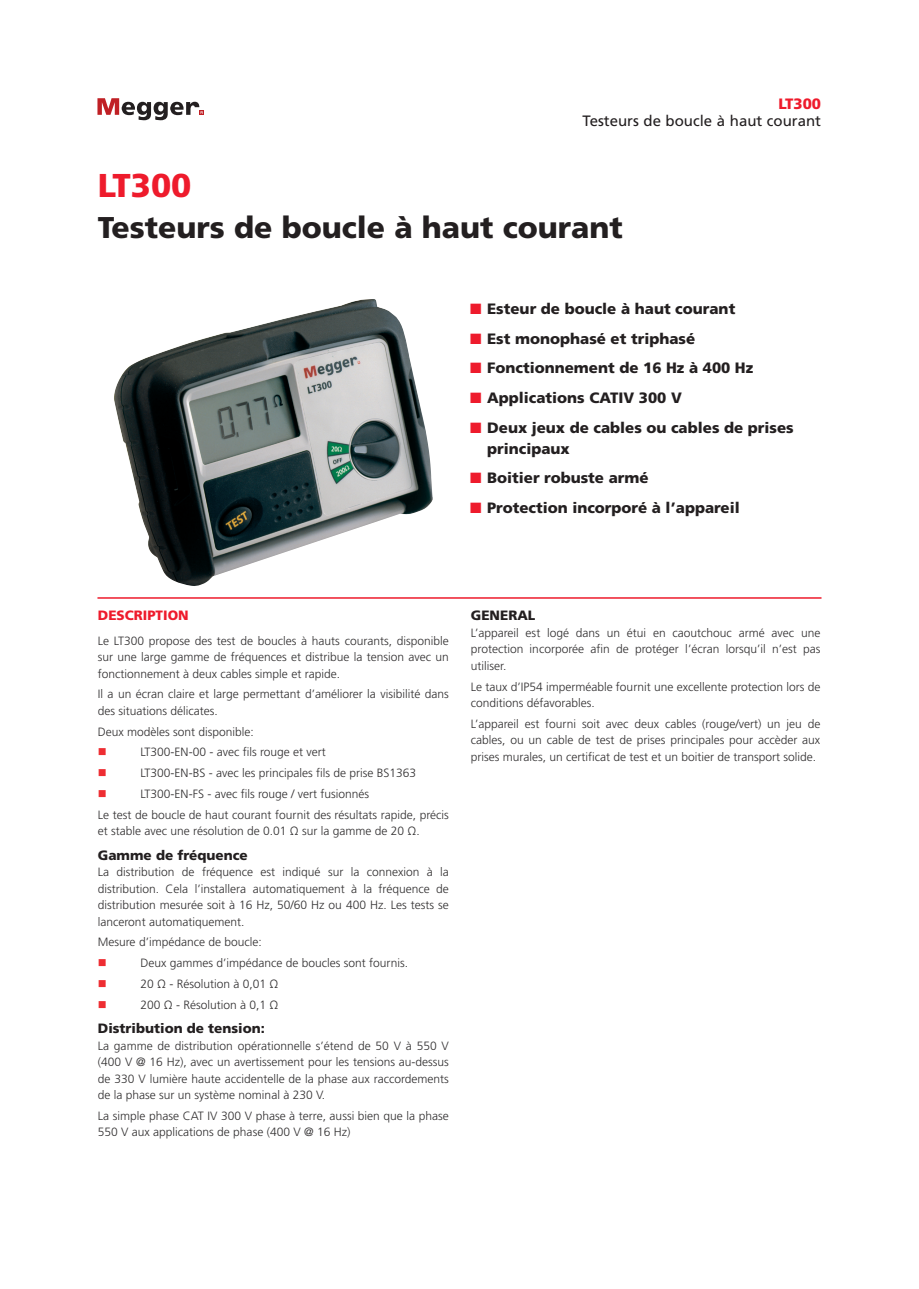
<style>
.page{position:relative;width:919px;height:1289px;background:#fff}
.page>*{position:absolute;margin:0;border:0;box-sizing:border-box;transform-origin:0 0}
.t1{font:900 33px "Frutiger LT Pro";color:#ee1b2c}
.t2{font:900 30px "Frutiger LT Pro";color:#231f20}
.t3{font:900 15px/21px "Frutiger LT Pro";color:#231f20}
.t4{font:15px "Frutiger LT Pro";color:#231f20}
.t5{font:900 15px "Frutiger LT Pro";color:#ee1b2c}
.t6{font:900 13.5px "Frutiger LT Pro";color:#231f20}
.t7{font:900 13.5px "Frutiger LT Pro";color:#ee1b2c}
.Body{font:300 12px/16.5px "Frutiger LT Pro";color:#312f30;text-align:justify}
.t8{font:12px "Wingdings";color:#ee2d32}
.s1{color:#ee1b2c}
</style>
<div class="page">
<hr style="left:97px;top:597px;width:724px;height:1px;background:#ee1b2c">
<svg style="left:97px;top:98px;width:107px;height:22px"></svg>
<img style="left:114px;top:299px;width:319px;height:287px">
<p class="t5" style="left:778px;top:95px;width:44px">LT300</p>
<p class="t4" style="left:582px;top:112px;width:240px">Testeurs de boucle à haut courant</p>
<h1 class="t1" style="left:98px;top:166px;width:95px">LT300</h1>
<h2 class="t2" style="left:98px;top:209px;width:526px">Testeurs de boucle à haut courant</h2>
<p class="t3" style="left:470px;top:299px;width:267px"><span class="s1">■</span> Esteur de boucle à haut courant</p>
<p class="t3" style="left:470px;top:328px;width:227px"><span class="s1">■</span> Est monophasé et triphasé</p>
<p class="t3" style="left:470px;top:358px;width:285px"><span class="s1">■</span> Fonctionnement de 16 Hz à 400 Hz</p>
<p class="t3" style="left:470px;top:387px;width:213px"><span class="s1">■</span> Applications CATIV 300 V</p>
<p class="t3" style="left:487px;top:417px;width:308px;text-indent:-17px"><span class="s1">■</span> Deux jeux de cables ou cables de prises principaux</p>
<p class="t3" style="left:470px;top:467px;width:180px"><span class="s1">■</span> Boitier robuste armé</p>
<p class="t3" style="left:470px;top:497px;width:271px"><span class="s1">■</span> Protection incorporé à l’appareil</p>
<h5 class="t7" style="left:98px;top:606px;width:92px">DESCRIPTION</h5>
<p class="Body" style="left:98px;top:632px;width:352px">Le LT300 propose des test de boucles à hauts courants, disponible sur une large gamme de fréquences et distribue la tension avec un fonctionnement à deux cables simple et rapide.</p>
<p class="Body" style="left:98px;top:686px;width:352px">Il a un écran claire et large permettant d’améliorer la visibilité dans des situations délicates.</p>
<p class="Body" style="left:98px;top:723px;width:158px">Deux modèles sont disponible:</p>
<p class="t8" style="left:98px;top:745px;width:10px">■</p>
<p class="Body" style="left:140px;top:744px;width:187px">LT300-EN-00 - avec fils rouge et vert</p>
<p class="t8" style="left:98px;top:766px;width:10px">■</p>
<p class="Body" style="left:140px;top:764px;width:277px">LT300-EN-BS - avec les principales fils de prise BS1363</p>
<p class="t8" style="left:98px;top:787px;width:10px">■</p>
<p class="Body" style="left:140px;top:785px;width:230px">LT300-EN-FS - avec fils rouge / vert fusionnés</p>
<p class="Body" style="left:98px;top:806px;width:352px">Le test de boucle de haut courant fournit des résultats rapide, précis et stable avec une résolution de 0.01 Ω sur la gamme de 20 Ω.</p>
<h6 class="t6" style="left:98px;top:846px;width:151px">Gamme de fréquence</h6>
<p class="Body" style="left:98px;top:863px;width:352px">La distribution de fréquence est indiqué sur la connexion à la distribution. Cela l’installera automatiquement à la fréquence de distribution mesurée soit à 16 Hz, 50/60 Hz ou 400 Hz. Les tests se lanceront automatiquement.</p>
<p class="Body" style="left:98px;top:934px;width:165px">Mesure d’impédance de boucle:</p>
<p class="t8" style="left:98px;top:956px;width:10px">■</p>
<p class="Body" style="left:140px;top:954px;width:269px">Deux gammes d’impédance de boucles sont fournis.</p>
<p class="t8" style="left:98px;top:977px;width:10px">■</p>
<p class="Body" style="left:140px;top:975px;width:139px">20 Ω - Résolution à 0,01 Ω</p>
<p class="t8" style="left:98px;top:997px;width:10px">■</p>
<p class="Body" style="left:140px;top:996px;width:139px">200 Ω - Résolution à 0,1 Ω</p>
<h6 class="t6" style="left:98px;top:1020px;width:168px">Distribution de tension:</h6>
<p class="Body" style="left:98px;top:1037px;width:352px">La gamme de distribution opérationnelle s’étend de 50 V à 550 V (400 V @ 16 Hz), avec un avertissement pour les tensions au-dessus de 330 V lumière haute accidentelle de la phase aux raccordements de la phase sur un système nominal à 230 V.</p>
<p class="Body" style="left:98px;top:1107px;width:352px">La simple phase CAT IV 300 V phase à terre, aussi bien que la phase<br>550 V aux applications de phase (400 V @ 16 Hz)</p>
<h6 class="t6" style="left:471px;top:607px;width:66px">GENERAL</h6>
<p class="Body" style="left:471px;top:624px;width:351px">L’appareil est logé dans un étui en caoutchouc armé avec une protection incorporée afin de protéger l’écran lorsqu’il n’est pas utiliser.</p>
<p class="Body" style="left:471px;top:678px;width:351px">Le taux d’IP54 imperméable fournit une excellente protection lors de conditions défavorables.</p>
<p class="Body" style="left:471px;top:715px;width:351px">L’appareil est fourni soit avec deux cables (rouge/vert) un jeu de cables, ou un cable de test de prises principales pour accèder aux prises murales, un certificat de test et un boitier de transport solide.</p>
</div>
